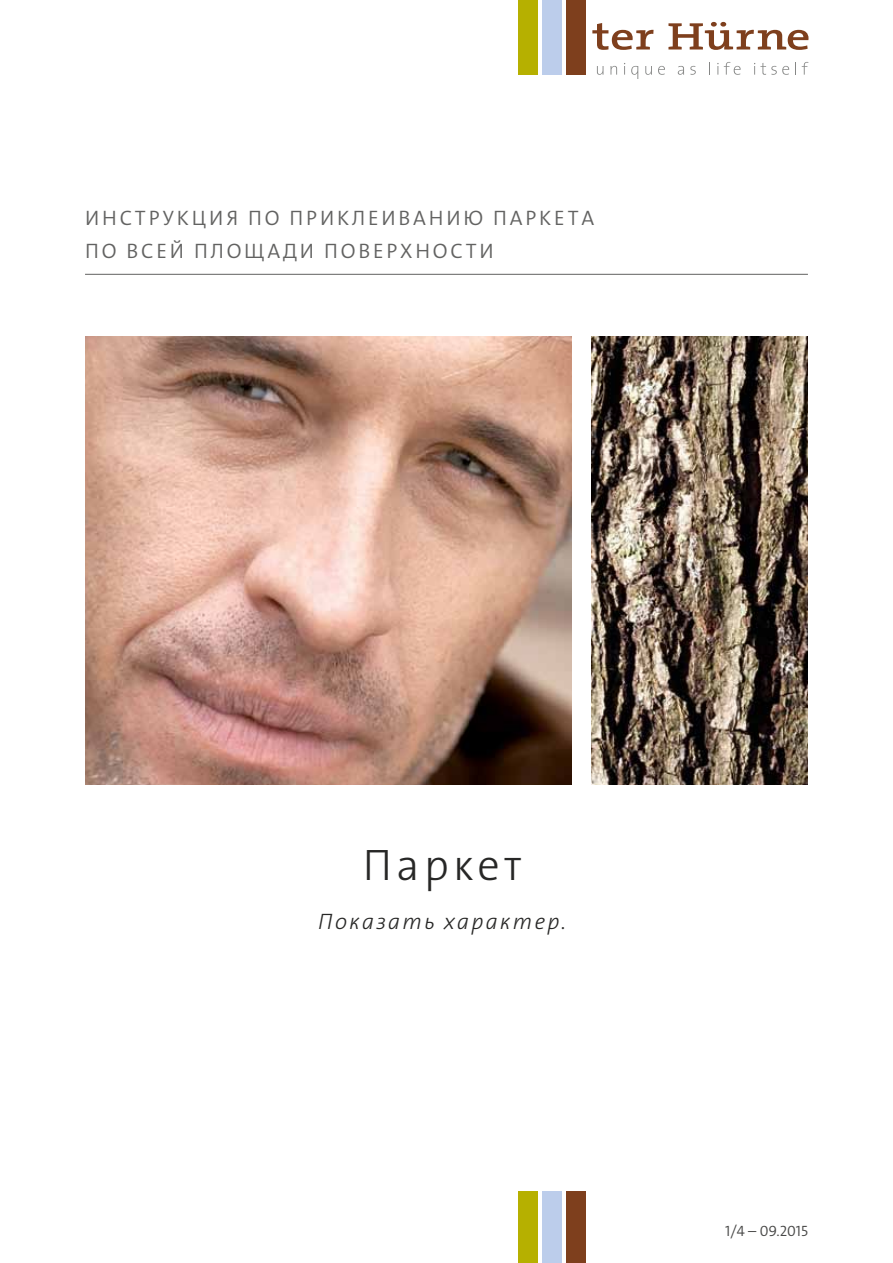
<style>
.page{position:relative;width:893px;height:1263px;background:#fff}
.page>*{position:absolute;margin:0;border:0;box-sizing:border-box;transform-origin:0 0}
.t1{font:44.4px "The Sans LP3 Lig";letter-spacing:.1em;color:#272726}
.t2{font:22.35px "The Sans LP3 Lig IT";letter-spacing:.1em;color:#272726}
.t3{font:21px/33px "The Sans LP4 Se Lig";letter-spacing:.135em;color:#626261}
.t4{font:15px "The Sans LP4 Se Lig";color:#484847}
</style>
<div class="page">
<img style="left:591px;top:336px;width:217px;height:449px">
<img style="left:85px;top:336px;width:486px;height:449px">
<svg style="left:592px;top:23px;width:62px;height:27px"></svg>
<svg style="left:668px;top:22px;width:140px;height:28px"></svg>
<div style="left:542px;top:0;width:19px;height:75px;background:#bccdeb"></div>
<div style="left:566px;top:0;width:19px;height:75px;background:#7e3f1d"></div>
<div style="left:518px;top:0;width:19px;height:75px;background:#b6b000"></div>
<svg style="left:597px;top:66px;width:6px;height:9px"></svg>
<svg style="left:610px;top:66px;width:7px;height:9px"></svg>
<svg style="left:631px;top:66px;width:7px;height:13px"></svg>
<svg style="left:645px;top:66px;width:7px;height:9px"></svg>
<svg style="left:658px;top:66px;width:7px;height:9px"></svg>
<svg style="left:678px;top:66px;width:6px;height:9px"></svg>
<svg style="left:690px;top:66px;width:6px;height:9px"></svg>
<svg style="left:709px;top:62px;width:1px;height:13px"></svg>
<svg style="left:717px;top:62px;width:24px;height:13px"></svg>
<svg style="left:754px;top:63px;width:35px;height:12px"></svg>
<svg style="left:795px;top:62px;width:1px;height:13px"></svg>
<svg style="left:802px;top:62px;width:6px;height:13px"></svg>
<hr style="left:85px;top:274px;width:723px;height:1px;background:#626261">
<div style="left:542px;top:1191px;width:19px;height:72px;background:#bccdeb"></div>
<div style="left:566px;top:1191px;width:19px;height:72px;background:#7e3f1d"></div>
<div style="left:518px;top:1191px;width:19px;height:72px;background:#b6b000"></div>
<p class="t3" style="left:85px;top:202px;width:510px">Инструкция по при клеи вани ю паркета по всей площади поверхности</p>
<h1 class="t1" style="left:363px;top:836px;width:160px">Паркет</h1>
<p class="t2" style="left:318px;top:907px;width:249px">Показать характер.</p>
<p class="t4" style="left:725px;top:1221px;width:84px">1/4 – 09.2015</p>
</div>
